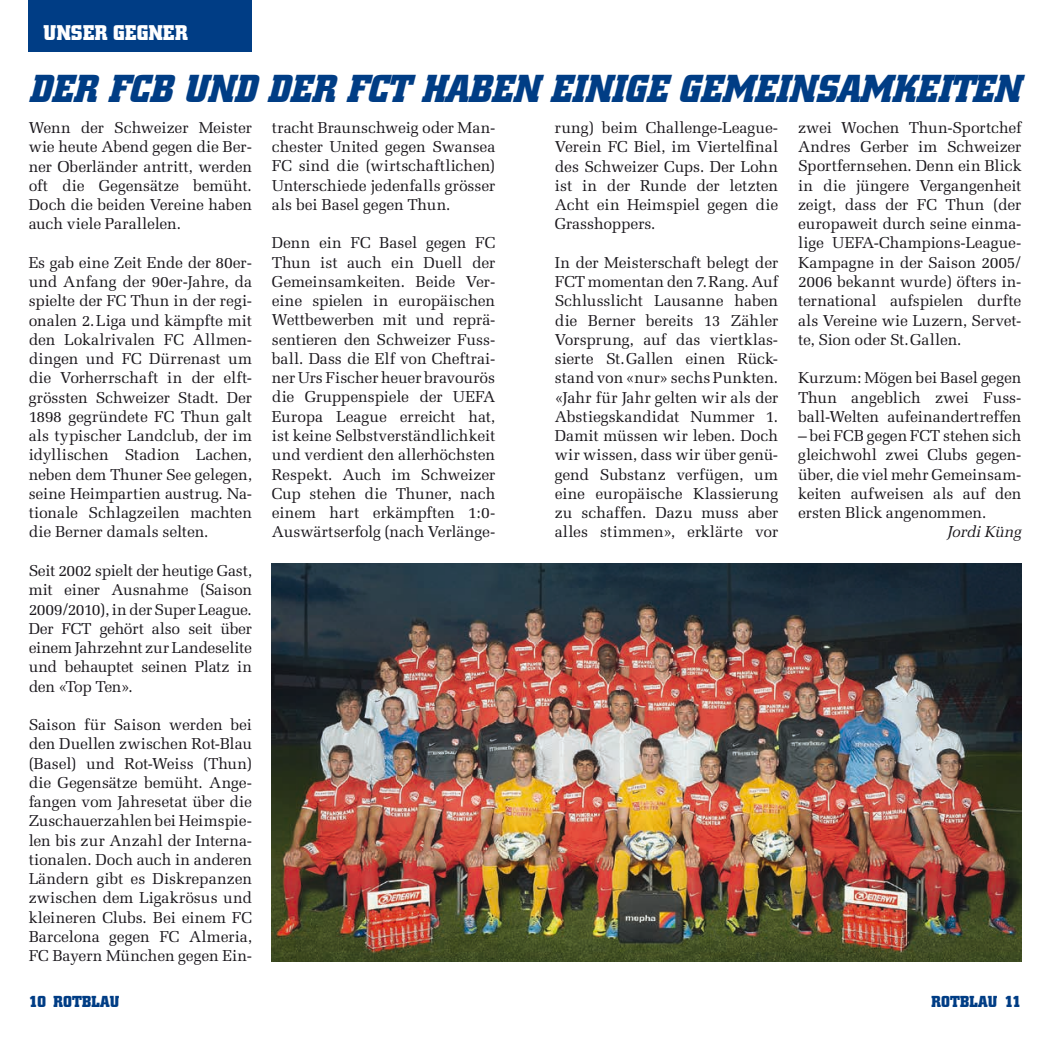
<style>
.page{position:relative;width:1050px;height:1046px;background:#fff}
.page>*{position:absolute;margin:0;border:0;box-sizing:border-box;transform-origin:0 0}
.t1{font:italic 700 38.5px "City";color:#003d85}
.t2{font:700 21px "City";letter-spacing:.02em;color:#fff}
.t3{font:15.75px/19.2px "Melior";letter-spacing:-.01em;color:#1a171c;text-align:justify}
.t4{font:700 15.75px "City";letter-spacing:.005em;color:#003d85}
.t5{font:italic 15.75px "Melior";letter-spacing:-.02em;color:#1a171c}
</style>
<div class="page">
<div style="left:29px;top:0;width:223px;height:52px;background:#003d85"></div>
<img style="left:272px;top:563px;width:749px;height:398px">
<h2 class="t2" style="left:44px;top:21px;width:146px">UNSER GEGNER</h2>
<h1 class="t1" style="left:29px;top:67px;width:992px">DER FCB UND DER FCT HABEN EINIGE GEMEINSAMKEITEN</h1>
<p class="t3" style="left:554px;top:118px;width:225px">rung) beim Challenge-League-Verein FC Biel, im Viertelfinal des Schweizer Cups. Der Lohn ist in der Runde der letzten Acht ein Heimspiel gegen die Grasshoppers.</p>
<p class="t3" style="left:554px;top:253px;width:225px">In der Meisterschaft belegt der FCT momentan den 7.Rang. Auf Schlusslicht Lausanne haben die Berner bereits 13 Zähler Vorsprung, auf das viertklas&shy;sierte St.Gallen einen Rück&shy;stand von «nur» sechs Punkten. «Jahr für Jahr gelten wir als der Abstiegskandidat Nummer 1.<br>Damit müssen wir leben. Doch wir wissen, dass wir über genü&shy;gend Substanz verfügen, um eine europäische Klassierung zu schaffen. Dazu muss aber alles stimmen», erklärte vor</p>
<p class="t3" style="left:272px;top:118px;width:225px">tracht Braunschweig oder Man&shy;chester United gegen Swansea FC sind die (wirtschaftlichen)<br>Unterschiede jedenfalls grösser als bei Basel gegen Thun.</p>
<p class="t3" style="left:272px;top:233px;width:225px">Denn ein FC Basel gegen FC Thun ist auch ein Duell der Gemeinsamkeiten. Beide Ver&shy;eine spielen in europäischen Wettbewerben mit und reprä&shy;sentieren den Schweizer Fuss&shy;ball. Dass die Elf von Cheftrai&shy;ner Urs Fischer heuer bravourös die Gruppenspiele der UEFA Europa League erreicht hat, ist keine Selbstverständlichkeit und verdient den allerhöchsten Respekt. Auch im Schweizer Cup stehen die Thuner, nach einem hart erkämpften 1:0- Auswärtserfolg (nach Verlänge-</p>
<p class="t3" style="left:798px;top:118px;width:225px">zwei Wochen Thun-Sportchef Andres Gerber im Schweizer Sportfernsehen. Denn ein Blick in die jüngere Vergangenheit zeigt, dass der FC Thun (der europaweit durch seine einma&shy;lige UEFA-Champions-League-Kampagne in der Saison 2005/ 2006 bekannt wurde) öfters in&shy;ternational aufspielen durfte als Vereine wie Luzern, Servet&shy;te, Sion oder St.Gallen.</p>
<p class="t3" style="left:798px;top:368px;width:225px">Kurzum: Mögen bei Basel gegen Thun angeblich zwei Fuss&shy;ball-Welten aufeinandertreffen</p>
<p class="t3" style="left:798px;top:426px;width:225px">– bei FCB gegen FCT stehen sich gleichwohl zwei Clubs gegen&shy;über, die viel mehr Gemeinsam&shy;keiten aufweisen als auf den ersten Blick angenommen.</p>
<p class="t5" style="left:946px;top:522px;width:76px">Jordi Küng</p>
<p class="t3" style="left:29px;top:118px;width:225px">Wenn der Schweizer Meister wie heute Abend gegen die Ber&shy;ner Oberländer antritt, werden oft die Gegensätze bemüht.<br>Doch die beiden Vereine haben auch viele Parallelen.</p>
<p class="t3" style="left:29px;top:253px;width:225px">Es gab eine Zeit Ende der 80er&shy;und Anfang der 90er-Jahre, da spielte der FC Thun in der regi&shy;onalen 2.Liga und kämpfte mit den Lokalrivalen FC Allmen&shy;dingen und FC Dürrenast um die Vorherrschaft in der elft&shy;grössten Schweizer Stadt. Der 1898 gegründete FC Thun galt als typischer Landclub, der im idyllischen Stadion Lachen, neben dem Thuner See gelegen, seine Heimpartien austrug. Na&shy;tionale Schlagzeilen machten die Berner damals selten.</p>
<p class="t3" style="left:29px;top:561px;width:225px">Seit 2002 spielt der heutige Gast, mit einer Ausnahme (Saison 2009/2010), in der Super League.<br>Der FCT gehört also seit über einem Jahrzehnt zur Landeselite und behauptet seinen Platz in den «Top Ten».</p>
<p class="t3" style="left:29px;top:715px;width:225px">Saison für Saison werden bei den Duellen zwischen Rot-Blau (Basel) und Rot-Weiss (Thun) die Gegensätze bemüht. Ange&shy;fangen vom Jahresetat über die Zuschauerzahlen bei Heimspie&shy;len bis zur Anzahl der Interna&shy;tionalen. Doch auch in anderen Ländern gibt es Diskrepanzen zwischen dem Ligakrösus und kleineren Clubs. Bei einem FC Barcelona gegen FC Almeria, FC Bayern München gegen Ein-</p>
<p class="t4" style="left:29px;top:992px;width:91px">10 ROTBLAU</p>
<p class="t4" style="left:931px;top:992px;width:91px">ROTBLAU 11</p>
</div>
